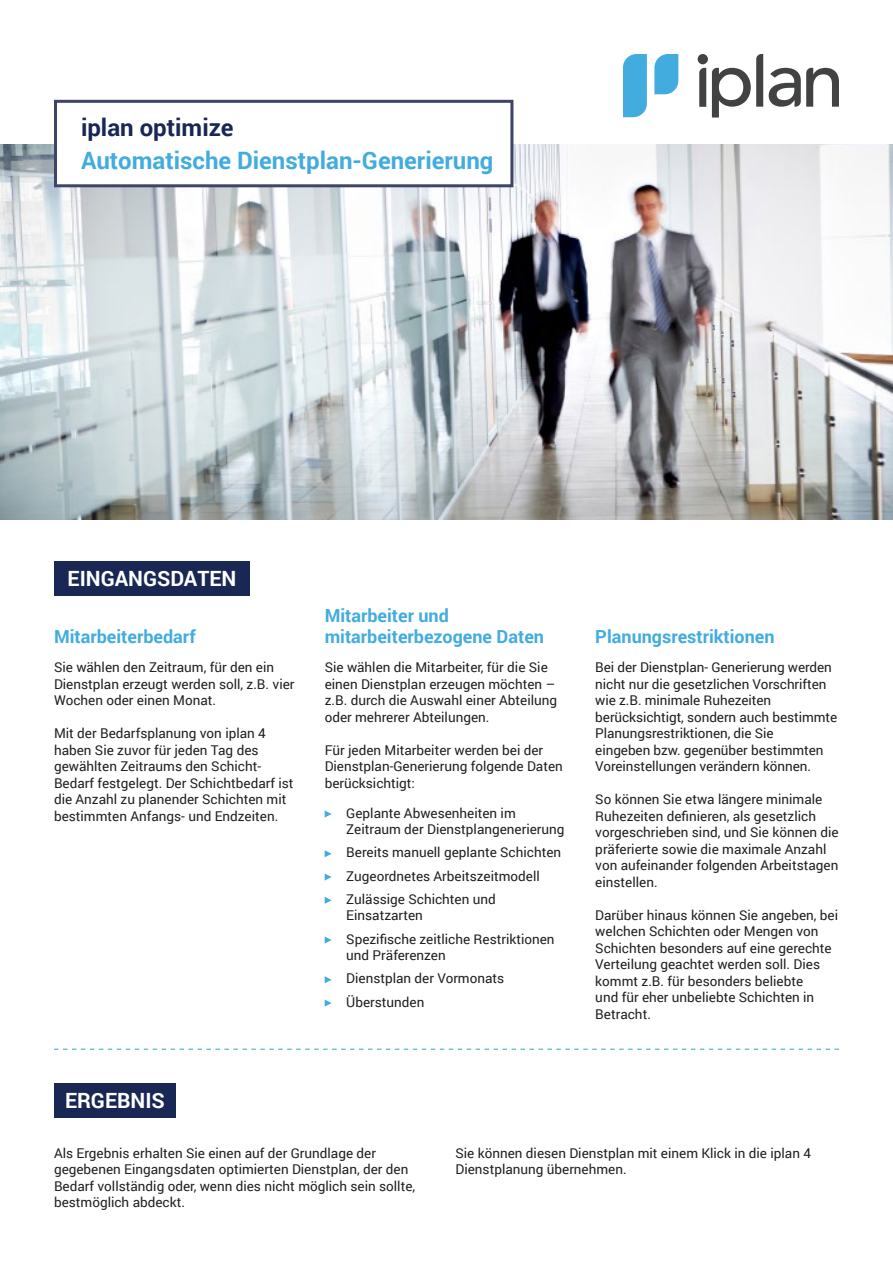
<style>
.page{position:relative;width:893px;height:1263px;background:#fff}
.page>*{position:absolute;margin:0;border:0;box-sizing:border-box;transform-origin:0 0}
.t1{font:700 24px "Roboto";color:#42acde}
.t2{font:700 24px "Roboto";color:#182754}
.t3{font:700 21px "Roboto";color:#fff}
.t4{font:700 18px/21.6px "Roboto";color:#42acde}
.t5{font:13.5px/16.5px "Roboto";color:#231f20}
</style>
<div class="page">
<div style="left:54px;top:561px;width:196px;height:35px;background:#182754"></div>
<div style="left:54px;top:1083px;width:122px;height:34px;background:#182754"></div>
<img style="left:0;top:145px;width:893px;height:375px">
<div style="left:54px;top:100px;width:459px;height:87px;background:#fff;border:3px solid #3e436a"></div>
<svg style="left:325px;top:810px;width:7px;height:7px"></svg>
<svg style="left:325px;top:850px;width:7px;height:7px"></svg>
<svg style="left:325px;top:873px;width:7px;height:7px"></svg>
<svg style="left:325px;top:897px;width:7px;height:7px"></svg>
<svg style="left:325px;top:936px;width:7px;height:7px"></svg>
<svg style="left:325px;top:976px;width:7px;height:7px"></svg>
<svg style="left:325px;top:999px;width:7px;height:7px"></svg>
<svg style="left:54px;top:1049px;width:785px;height:1px"></svg>
<svg style="left:769px;top:68px;width:70px;height:39px"></svg>
<svg style="left:698px;top:54px;width:65px;height:64px"></svg>
<svg style="left:623px;top:54px;width:24px;height:63px;background:#4cb0df"></svg>
<svg style="left:654px;top:54px;width:24px;height:40px"></svg>
<p class="t2" style="left:81px;top:111px;width:154px">iplan optimize</p>
<p class="t1" style="left:81px;top:144px;width:414px">Automatische Dienstplan-Generierung</p>
<p class="t3" style="left:68px;top:564px;width:170px">EINGANGSDATEN</p>
<p class="t4" style="left:54px;top:625px;width:143px">Mitarbeiterbedarf</p>
<p class="t5" style="left:54px;top:658px;width:242px">Sie wählen den Zeitraum, für den ein<br>Dienstplan erzeugt werden soll, z.B. vier<br>Wochen oder einen Monat.</p>
<p class="t5" style="left:54px;top:724px;width:241px">Mit der Bedarfsplanung von iplan 4 haben Sie zuvor für jeden Tag des gewählten Zeitraums den Schicht-Bedarf festgelegt. Der Schichtbedarf ist die Anzahl zu planender Schichten mit bestimmten Anfangs- und Endzeiten.</p>
<p class="t4" style="left:325px;top:604px;width:221px">Mitarbeiter und mitarbeiterbezogene Daten</p>
<p class="t5" style="left:325px;top:658px;width:234px">Sie wählen die Mitarbeiter, für die Sie einen Dienstplan erzeugen möchten – z.B. durch die Auswahl einer Abteilung oder mehrerer Abteilungen.</p>
<p class="t5" style="left:325px;top:741px;width:240px">Für jeden Mitarbeiter werden bei der<br>Dienstplan-Generierung folgende Daten berücksichtigt:</p>
<p class="t5" style="left:346px;top:804px;width:220px">Geplante Abwesenheiten im<br>Zeitraum der Dienstplangenerierung</p>
<p class="t5" style="left:346px;top:844px;width:216px">Bereits manuell geplante Schichten</p>
<p class="t5" style="left:346px;top:867px;width:195px">Zugeordnetes Arbeitszeitmodell</p>
<p class="t5" style="left:346px;top:890px;width:151px">Zulässige Schichten und<br>Einsatzarten</p>
<p class="t5" style="left:346px;top:930px;width:210px">Spezifische zeitliche Restriktionen und Präferenzen</p>
<p class="t5" style="left:346px;top:970px;width:159px">Dienstplan der Vormonats</p>
<p class="t5" style="left:346px;top:993px;width:80px">Überstunden</p>
<p class="t3" style="left:65px;top:1085px;width:101px">ERGEBNIS</p>
<p class="t4" style="left:595px;top:625px;width:181px">Planungsrestriktionen</p>
<p class="t5" style="left:595px;top:658px;width:243px">Bei der Dienstplan- Generierung werden nicht nur die gesetzlichen Vorschriften wie z.B. minimale Ruhezeiten berücksichtigt, sondern auch bestimmte Planungsrestriktionen, die Sie<br>eingeben bzw. gegenüber bestimmten Voreinstellungen verändern können.</p>
<p class="t5" style="left:595px;top:790px;width:245px">So können Sie etwa längere minimale Ruhezeiten definieren, als gesetzlich vorgeschrieben sind, und Sie können die präferierte sowie die maximale Anzahl von aufeinander folgenden Arbeitstagen einstellen.</p>
<p class="t5" style="left:595px;top:906px;width:244px">Darüber hinaus können Sie angeben, bei welchen Schichten oder Mengen von Schichten besonders auf eine gerechte Verteilung geachtet werden soll. Dies kommt z.B. für besonders beliebte<br>und für eher unbeliebte Schichten in Betracht.</p>
<p class="t5" style="left:54px;top:1144px;width:363px">Als Ergebnis erhalten Sie einen auf der Grundlage der gegebenen Eingangsdaten optimierten Dienstplan, der den Bedarf vollständig oder, wenn dies nicht möglich sein sollte, bestmöglich abdeckt.</p>
<p class="t5" style="left:455px;top:1144px;width:357px">Sie können diesen Dienstplan mit einem Klick in die iplan 4<br>Dienstplanung übernehmen.</p>
</div>
